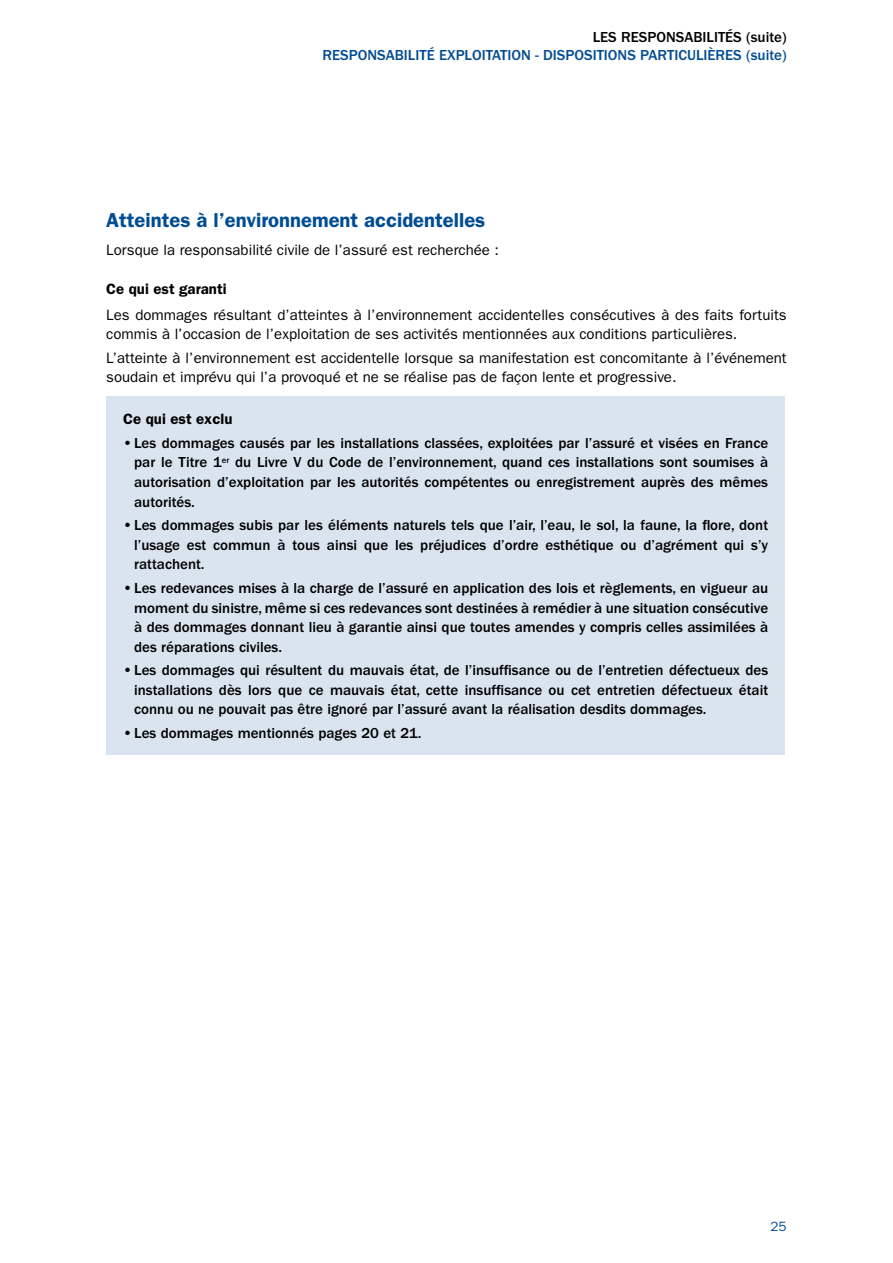
<style>
.page{position:relative;width:893px;height:1263px;background:#fff}
.page>*{position:absolute;margin:0;border:0;box-sizing:border-box;transform-origin:0 0}
.t1{font:600 20.25px "ITC Franklin Gothic Std";color:#004c93}
.t2{font:500 15px/19.5px "ITC Franklin Gothic Std";color:#000;text-align:justify}
.t3{font:15px/19.5px "ITC Franklin Gothic Std";color:#000}
.t4{font:500 15px "ITC Franklin Gothic Std";color:#004c93}
.t5{font:600 15px "ITC Franklin Gothic Std";color:#000}
.t6{font:13.5px "ITC Franklin Gothic Std";color:#004c93}
.s1{font-weight:600}
</style>
<div class="page">
<div style="left:106px;top:397px;width:679px;height:358px;background:#d9e4ef"></div>
<p class="t2" style="left:593px;top:28px;width:195px">Les responsabilités (suite)</p>
<p class="t4" style="left:323px;top:47px;width:466px">Responsabilité exploitation - dispositions particulières (suite)</p>
<h1 class="t1" style="left:106px;top:208px;width:381px">Atteintes à l’environnement accidentelles</h1>
<p class="t3" style="left:106px;top:240px;width:394px">Lorsque la responsabilité civile de l’assuré est recherchée :</p>
<p class="t5" style="left:106px;top:280px;width:122px">Ce qui est garanti</p>
<p class="t3" style="left:106px;top:305px;width:682px">Les dommages résultant d’atteintes à l’environnement accidentelles consécutives à des faits fortuits commis à l’occasion de l’exploitation de ses activités mentionnées aux conditions particulières.</p>
<p class="t3" style="left:106px;top:348px;width:682px">L’atteinte à l’environnement est accidentelle lorsque sa manifestation est concomitante à l’événement soudain et imprévu qui l’a provoqué et ne se réalise pas de façon lente et progressive.</p>
<p class="t5" style="left:123px;top:410px;width:111px">Ce qui est exclu</p>
<p class="t2" style="left:134px;top:433px;width:635px;text-indent:-11px"><span class="s1">•</span> Les dommages causés par les installations classées, exploitées par l’assuré et visées en France par le Titre 1<sup>er</sup> du Livre V du Code de l’environnement, quand ces installations sont soumises à autorisation d’exploitation par les autorités compétentes ou enregistrement auprès des mêmes autorités.</p>
<p class="t2" style="left:134px;top:516px;width:635px;text-indent:-11px"><span class="s1">•</span> Les dommages subis par les éléments naturels tels que l’air, l’eau, le sol, la faune, la flore, dont l’usage est commun à tous ainsi que les préjudices d’ordre esthétique ou d’agrément qui s’y rattachent.</p>
<p class="t2" style="left:134px;top:578px;width:635px;text-indent:-11px"><span class="s1">•</span> Les redevances mises à la charge de l’assuré en application des lois et règlements, en vigueur au moment du sinistre, même si ces redevances sont destinées à remédier à une situation consécutive à des dommages donnant lieu à garantie ainsi que toutes amendes y compris celles assimilées à des réparations civiles.</p>
<p class="t2" style="left:134px;top:661px;width:635px;text-indent:-11px"><span class="s1">•</span> Les dommages qui résultent du mauvais état, de l’insuffisance ou de l’entretien défectueux des installations dès lors que ce mauvais état, cette insuffisance ou cet entretien défectueux était connu ou ne pouvait pas être ignoré par l’assuré avant la réalisation desdits dommages.</p>
<p class="t2" style="left:123px;top:723px;width:300px"><span class="s1">•</span> Les dommages mentionnés pages 20 et 21.</p>
<p class="t6" style="left:770px;top:1219px;width:18px">25</p>
</div>
